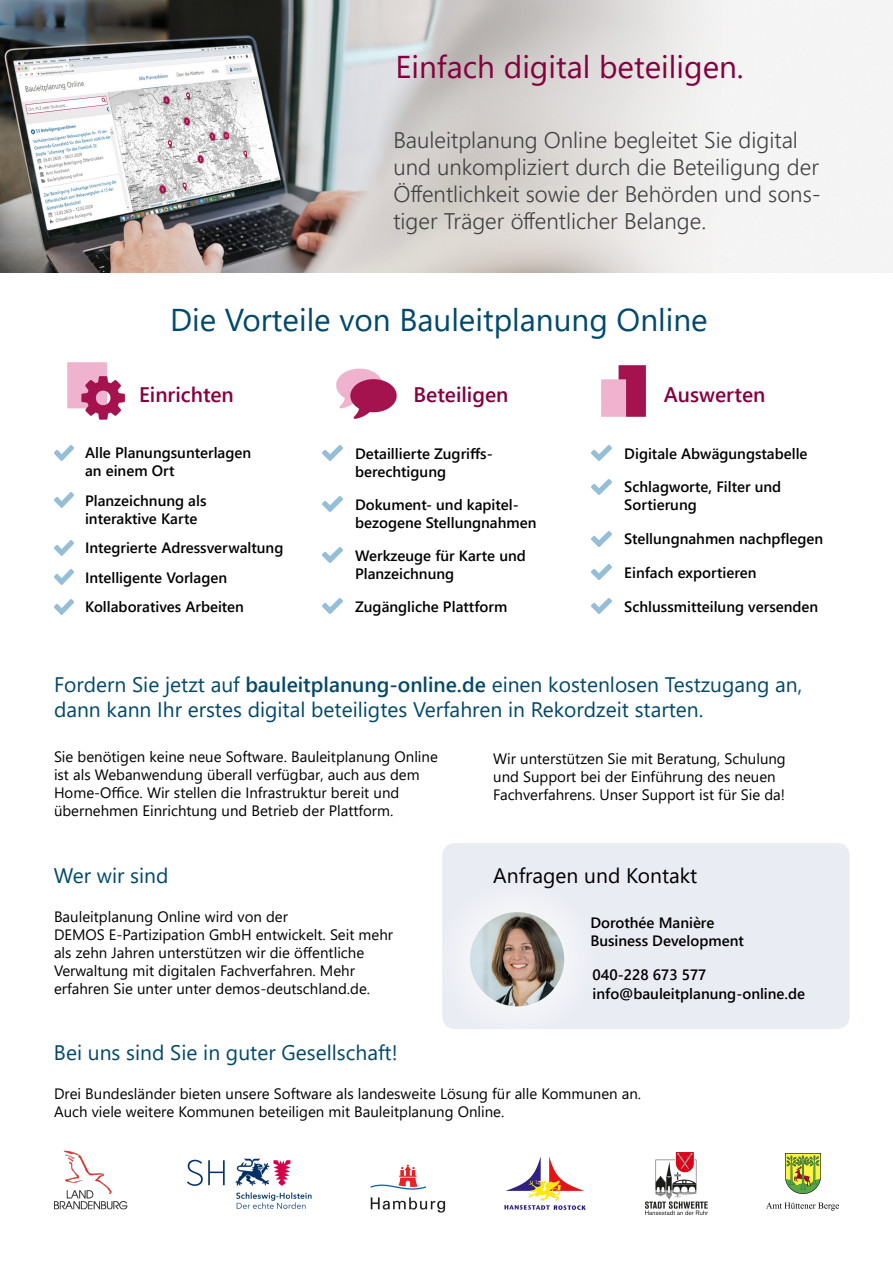
<style>
.page{position:relative;width:893px;height:1263px;background:#fff}
.page>*{position:absolute;margin:0;border:0;box-sizing:border-box;transform-origin:0 0}
.t1{font:31.5px "Segoe UI";color:#00496d}
.t2{font:31.5px "Segoe UI";color:#850040}
.t3{font:300 22.5px/27px "Segoe UI";color:#414042}
.t4{font:21px/25.2px "Segoe UI";color:#00496d}
.t5{font:600 21px "Segoe UI";color:#850040}
.t6{font:21px "Segoe UI";color:#000}
.t7{font:15px/18px "Segoe UI";color:#000}
.t8{font:600 15px/18px "Segoe UI";color:#000}
.s1{font-weight:600}
</style>
<div class="page">
<div style="left:442px;top:843px;width:408px;height:186px;background:#e9ecf3;border-radius:13px"></div>
<img style="left:0;top:0;width:893px;height:272px">
<img style="left:54px;top:1151px;width:74px;height:58px">
<img style="left:187px;top:1158px;width:124px;height:51px">
<img style="left:370px;top:1164px;width:75px;height:49px">
<img style="left:504px;top:1157px;width:82px;height:53px">
<img style="left:645px;top:1152px;width:62px;height:63px">
<img style="left:591px;top:446px;width:20px;height:15px">
<img style="left:591px;top:531px;width:20px;height:15px">
<img style="left:591px;top:479px;width:20px;height:15px">
<img style="left:591px;top:565px;width:20px;height:15px">
<img style="left:591px;top:599px;width:20px;height:15px">
<img style="left:323px;top:446px;width:19px;height:15px">
<img style="left:323px;top:497px;width:19px;height:15px">
<img style="left:323px;top:547px;width:19px;height:15px">
<img style="left:323px;top:599px;width:19px;height:15px">
<img style="left:54px;top:445px;width:20px;height:15px">
<img style="left:54px;top:493px;width:20px;height:15px">
<img style="left:54px;top:540px;width:20px;height:15px">
<img style="left:54px;top:599px;width:20px;height:15px">
<img style="left:67px;top:362px;width:58px;height:58px">
<img style="left:786px;top:1153px;width:35px;height:40px">
<svg style="left:766px;top:1202px;width:73px;height:8px"></svg>
<img style="left:470px;top:912px;width:94px;height:94px;border-radius:47px">
<img style="left:601px;top:366px;width:45px;height:50px">
<img style="left:337px;top:368px;width:60px;height:51px">
<img style="left:54px;top:570px;width:20px;height:15px">
<h1 class="t2" style="left:395px;top:37px;width:350px">Einfach digital beteiligen.</h1>
<h2 class="t3" style="left:393px;top:125px;width:429px">Bauleitplanung Online begleitet Sie digital und unkompliziert durch die Beteiligung der Öffentlichkeit sowie der Behörden und sons&shy;tiger Träger öffentlicher Belange.</h2>
<h1 class="t1" style="left:170px;top:290px;width:539px">Die Vorteile von Bauleitplanung Online</h1>
<h3 class="t5" style="left:139px;top:375px;width:96px">Einrichten</h3>
<h3 class="t5" style="left:414px;top:375px;width:96px">Beteiligen</h3>
<p class="t8" style="left:85px;top:443px;width:168px">Alle Planungsunterlagen an einem Ort</p>
<p class="t8" style="left:85px;top:490px;width:123px">Planzeichnung als interaktive Karte</p>
<p class="t8" style="left:85px;top:532px;width:200px;line-height:29.5px">Integrierte Adressverwaltung<br>Intelligente Vorlagen<br>Kollaboratives Arbeiten</p>
<p class="t8" style="left:355px;top:443px;width:139px">Detaillierte Zugriffs&shy;berechtigung</p>
<p class="t8" style="left:355px;top:494px;width:183px">Dokument- und kapitel&shy;bezogene Stellungnahmen</p>
<p class="t8" style="left:355px;top:545px;width:172px">Werkzeuge für Karte und<br>Planzeichnung</p>
<p class="t8" style="left:355px;top:596px;width:154px">Zugängliche Plattform</p>
<h3 class="t5" style="left:664px;top:375px;width:103px">Auswerten</h3>
<p class="t8" style="left:624px;top:443px;width:185px">Digitale Abwägungstabelle</p>
<p class="t8" style="left:624px;top:477px;width:158px">Schlagworte, Filter und<br>Sortierung</p>
<p class="t8" style="left:624px;top:529px;width:200px">Stellungnahmen nachpflegen</p>
<p class="t8" style="left:624px;top:562px;width:134px">Einfach exportieren</p>
<p class="t8" style="left:624px;top:596px;width:196px">Schlussmitteilung versenden</p>
<h3 class="t4" style="left:54px;top:670px;width:750px">Fordern Sie jetzt auf <span class="s1">bauleitplanung-online.de</span> einen kostenlosen Testzugang an, dann kann Ihr erstes digital beteiligtes Verfahren in Rekordzeit starten.</h3>
<p class="t7" style="left:54px;top:746px;width:385px">Sie benötigen keine neue Software. Bauleitplanung Online ist als Webanwendung überall verfügbar, auch aus dem Home-Office. Wir stellen die Infrastruktur bereit und übernehmen Einrichtung und Betrieb der Plattform.</p>
<p class="t7" style="left:493px;top:748px;width:294px">Wir unterstützen Sie mit Beratung, Schulung und Support bei der Einführung des neuen<br>Fachverfahrens. Unser Support ist für Sie da!</p>
<h3 class="t4" style="left:54px;top:861px;width:116px">Wer wir sind</h3>
<h3 class="t6" style="left:493px;top:856px;width:206px">Anfragen und Kontakt</h3>
<p class="t7" style="left:54px;top:907px;width:341px">Bauleitplanung Online wird von der<br>DEMOS E-Partizipation GmbH entwickelt. Seit mehr als zehn Jahren unterstützen wir die öffentliche Verwaltung mit digitalen Fachverfahren. Mehr erfahren Sie unter unter demos-deutschland.de.</p>
<p class="t8" style="left:590px;top:913px;width:155px">Dorothée Manière<br>Business Development</p>
<p class="t8" style="left:592px;top:965px;width:214px">040-228 673 577 info@bauleitplanung-online.de</p>
<h3 class="t4" style="left:54px;top:1038px;width:345px">Bei uns sind Sie in guter Gesellschaft!</h3>
<p class="t7" style="left:54px;top:1083px;width:589px">Drei Bundesländer bieten unsere Software als landesweite Lösung für alle Kommunen an.<br>Auch viele weitere Kommunen beteiligen mit Bauleitplanung Online.</p>
</div>
